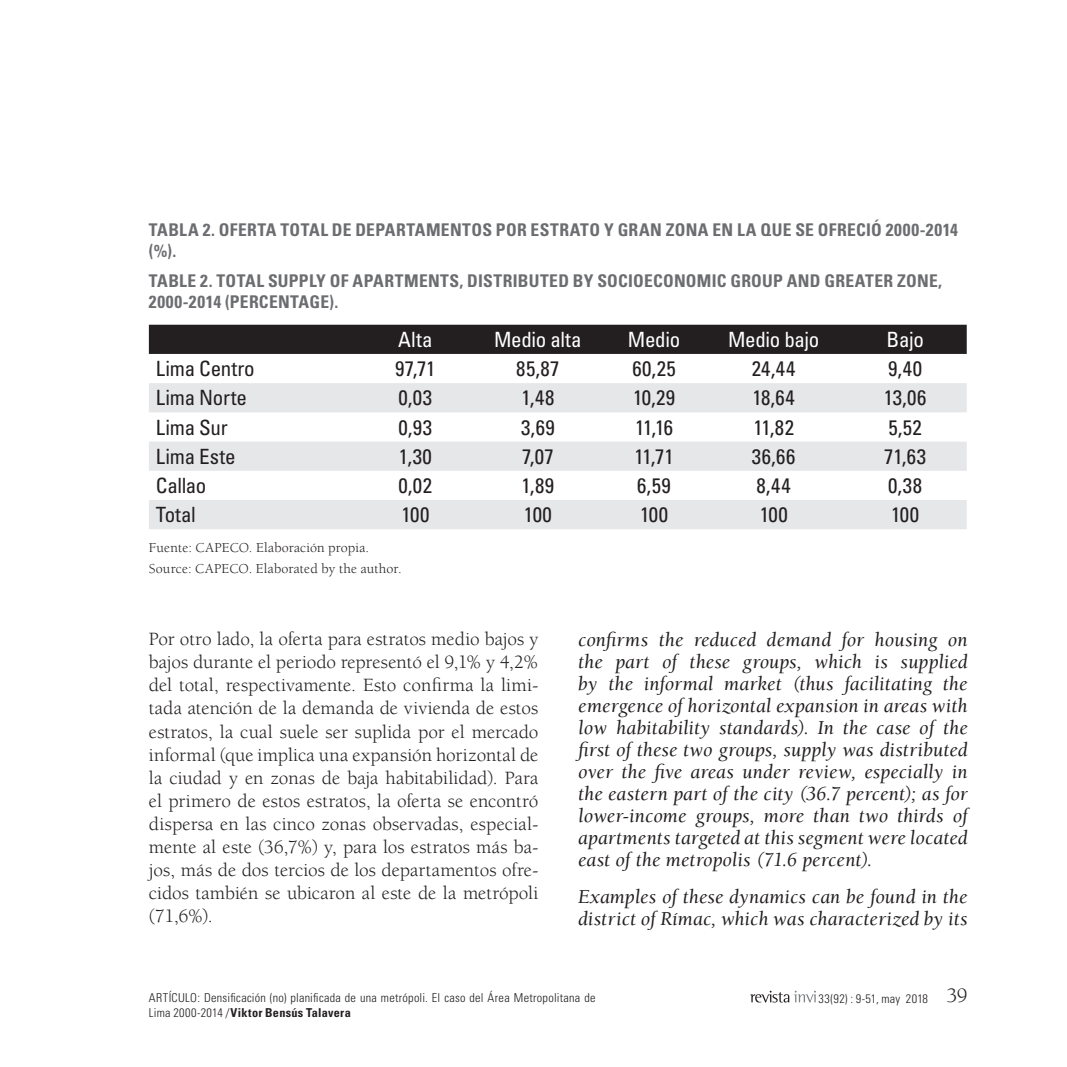
<style>
.page{position:relative;width:1067px;height:1067px;background:#fff}
.page>*{position:absolute;margin:0;border:0;box-sizing:border-box;transform-origin:0 0}
.t1{font:condensed 21px "Univers LT Std";color:#231f20}
.t2{font:condensed 21px "Univers LT Std";letter-spacing:-.015em;color:#fff}
.t3{font:italic 20.3px/22.1px "Berkeley Std";letter-spacing:.005em;color:#231f20;text-align:justify}
.t4{font:19.25px/23.1px "Berkeley Std";color:#231f20;text-align:justify}
.t5{font:700 condensed 17.5px/21px "Univers LT Std";letter-spacing:.015em;color:#6c6d70}
.t6{font:14px "Berkeley Std";letter-spacing:.01em;color:#231f20}
.t7{font:300 condensed 12.25px "Univers LT Std";letter-spacing:.02em;color:#231f20}
.t8{font:700 condensed 12.25px "Univers LT Std";letter-spacing:.02em;color:#231f20}
.s1{font-style:inherit}
.s2{font-family:"Berkeley Std";font-weight:400;font-stretch:normal;font-size:21px}
.s3{font-weight:300}
</style>
<div class="page">
<svg style="left:750px;top:990px;width:66px;height:12px"></svg>
<div style="left:149px;top:325px;width:817px;height:29px;background:#231f20"></div>
<svg style="left:149px;top:383px;width:817px;height:146px;fill:#e6e7e9"></svg>
<p class="t5" style="left:149px;top:221px;width:810px">TABLA 2. OFERTA TOTAL DE DEPARTAMENTOS POR ESTRATO Y GRAN ZONA EN LA QUE SE OFRECIÓ 2000-2014 (%).</p>
<p class="t5" style="left:149px;top:271px;width:794px">TABLE 2. TOTAL SUPPLY OF APARTMENTS, DISTRIBUTED BY SOCIOECONOMIC GROUP AND GREATER ZONE,<br>2000-2014 (PERCENTAGE).</p>
<p class="t2" style="left:398px;top:331px;width:36px">Alta</p>
<p class="t2" style="left:494px;top:331px;width:89px">Medio alta</p>
<p class="t2" style="left:628px;top:331px;width:54px">Medio</p>
<p class="t2" style="left:728px;top:331px;width:93px">Medio bajo</p>
<p class="t2" style="left:886px;top:331px;width:39px">Bajo</p>
<p class="t1" style="left:156px;top:360px;width:100px">Lima Centro</p>
<p class="t1" style="left:395px;top:360px;width:42px">97,71</p>
<p class="t1" style="left:516px;top:360px;width:45px">85,87</p>
<p class="t1" style="left:632px;top:360px;width:45px">60,25</p>
<p class="t1" style="left:752px;top:360px;width:45px">24,44</p>
<p class="t1" style="left:888px;top:360px;width:35px">9,40</p>
<p class="t1" style="left:156px;top:390px;width:93px">Lima Norte</p>
<p class="t1" style="left:398px;top:390px;width:35px">0,03</p>
<p class="t1" style="left:521px;top:390px;width:35px">1,48</p>
<p class="t1" style="left:633px;top:390px;width:44px">10,29</p>
<p class="t1" style="left:752px;top:390px;width:44px">18,64</p>
<p class="t1" style="left:884px;top:390px;width:44px">13,06</p>
<p class="t1" style="left:156px;top:419px;width:73px">Lima Sur</p>
<p class="t1" style="left:398px;top:419px;width:35px">0,93</p>
<p class="t1" style="left:521px;top:419px;width:35px">3,69</p>
<p class="t1" style="left:635px;top:419px;width:40px">11,16</p>
<p class="t1" style="left:753px;top:419px;width:42px">11,82</p>
<p class="t1" style="left:888px;top:419px;width:35px">5,52</p>
<p class="t1" style="left:156px;top:448px;width:81px">Lima Este</p>
<p class="t1" style="left:399px;top:448px;width:34px">1,30</p>
<p class="t1" style="left:522px;top:448px;width:33px">7,07</p>
<p class="t1" style="left:634px;top:448px;width:41px">11,71</p>
<p class="t1" style="left:752px;top:448px;width:45px">36,66</p>
<p class="t1" style="left:884px;top:448px;width:43px">71,63</p>
<p class="t1" style="left:156px;top:477px;width:52px">Callao</p>
<p class="t1" style="left:398px;top:477px;width:35px">0,02</p>
<p class="t1" style="left:521px;top:477px;width:34px">1,89</p>
<p class="t1" style="left:637px;top:477px;width:35px">6,59</p>
<p class="t1" style="left:756px;top:477px;width:36px">8,44</p>
<p class="t1" style="left:888px;top:477px;width:35px">0,38</p>
<p class="t1" style="left:156px;top:506px;width:41px">Total</p>
<p class="t1" style="left:401px;top:506px;width:29px">100</p>
<p class="t1" style="left:524px;top:506px;width:29px">100</p>
<p class="t1" style="left:640px;top:506px;width:29px">100</p>
<p class="t1" style="left:759px;top:506px;width:29px">100</p>
<p class="t1" style="left:891px;top:506px;width:29px">100</p>
<p class="t6" style="left:149px;top:542px;width:222px">Fuente: CAPECO. Elaboración propia.</p>
<p class="t6" style="left:149px;top:562px;width:254px">Source: CAPECO. Elaborated by the author.</p>
<p class="t4" style="left:149px;top:629px;width:391px">Por otro lado, la oferta para estratos medio bajos y bajos durante el periodo representó el 9,1% y 4,2% del total, respectivamente. Esto confirma la limi&shy;tada atención de la demanda de vivienda de estos estratos, la cual suele ser suplida por el mercado informal (que implica una expansión horizontal de la ciudad y en zonas de baja habitabilidad). Para el primero de estos estratos, la oferta se encontró dispersa en las cinco zonas observadas, especial&shy;mente al este (36,7%) y, para los estratos más ba&shy;jos, más de dos tercios de los departamentos ofre&shy;cidos también se ubicaron al este de la metrópoli (71,6%).</p>
<p class="t3" style="left:578px;top:630px;width:391px">confirms the reduced demand for housing on the part of these groups, which is supplied by the informal market (thus facilitating the emergence of horizontal expansion in areas with low habitability standards). In the case of the first of these two groups, supply was distributed over the five areas under review, especially in the eastern part of the city (36.7 percent); as for lower-income groups, more than two thirds of apartments targeted at this segment were located east of the metropolis (71.6 percent).</p>
<p class="t3" style="left:578px;top:887px;width:391px">Examples of these dynamics can be found in the district of Rímac, which was characterized by its</p>
<p class="t7" style="left:149px;top:993px;width:448px"><span class="s1">ARTÍCULO:</span> Densificación (no) planificada de una metrópoli. El caso del Área Metropolitana de</p>
<p class="t7" style="left:818px;top:993px;width:151px">33(92) : 9-51, may 2018 <span class="s2">39</span></p>
<p class="t8" style="left:149px;top:1008px;width:203px"><span class="s3">Lima 2000-2014 /</span>Viktor Bensús Talavera</p>
</div>
